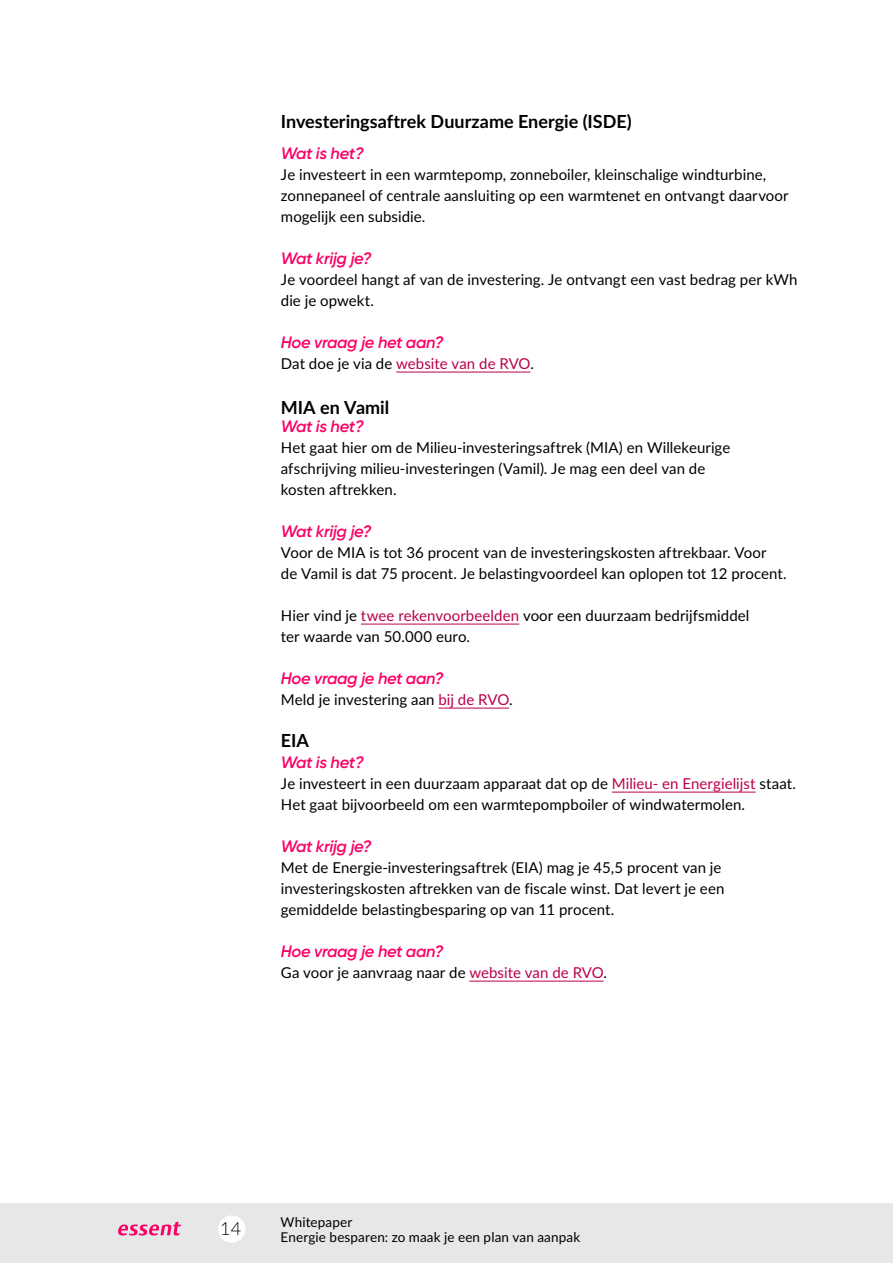
<style>
.page{position:relative;width:893px;height:1263px;background:#fff}
.page>*{position:absolute;margin:0;border:0;box-sizing:border-box;transform-origin:0 0}
.t1{font:700 18px "Lato";color:#000}
.t2{font:300 18px "Lato";color:#000}
.t3{font:italic 600 16.5px "Gilroy";letter-spacing:-.02em;color:#fb0066}
.t4{font:15px/21px "Lato";letter-spacing:.005em;color:#000}
.t5{font:15px "Lato";color:#ba004c}
.t6{font:13.5px/15px "Lato";letter-spacing:.01em;color:#000}
.s1{color:#000}
.s2{color:#ba004c}
</style>
<div class="page">
<div style="left:0;top:1204px;width:893px;height:59px;background:#e7e7e7"></div>
<div style="left:218px;top:1215px;width:27px;height:28px;background:#fff;border-radius:50%"></div>
<svg style="left:118px;top:1222px;width:63px;height:13px"></svg>
<hr style="left:396px;top:372px;width:134px;height:1px;background:#ba004c">
<hr style="left:361px;top:624px;width:158px;height:1px;background:#ba004c">
<hr style="left:438px;top:708px;width:71px;height:1px;background:#ba004c">
<hr style="left:612px;top:792px;width:144px;height:1px;background:#ba004c">
<hr style="left:469px;top:981px;width:135px;height:1px;background:#ba004c">
<p class="t1" style="left:281px;top:108px;width:352px">Investeringsaftrek Duurzame Energie (ISDE)</p>
<p class="t3" style="left:281px;top:143px;width:84px">Wat is het?</p>
<p class="t4" style="left:281px;top:163px;width:509px">Je investeert in een warmtepomp, zonneboiler, kleinschalige windturbine, zonnepaneel of centrale aansluiting op een warmtenet en ontvangt daarvoor mogelijk een subsidie.</p>
<p class="t3" style="left:281px;top:248px;width:92px">Wat krijg je?</p>
<p class="t4" style="left:281px;top:268px;width:518px">Je voordeel hangt af van de investering. Je ontvangt een vast bedrag per kWh die je opwekt.</p>
<p class="t3" style="left:281px;top:332px;width:164px">Hoe vraag je het aan?</p>
<p class="t5" style="left:281px;top:353px;width:255px"><span class="s1">Dat doe je via de</span> website van de RVO<span class="s1">.</span></p>
<p class="t1" style="left:281px;top:394px;width:110px">MIA en Vamil</p>
<p class="t3" style="left:281px;top:416px;width:84px">Wat is het?</p>
<p class="t4" style="left:281px;top:436px;width:451px">Het gaat hier om de Milieu-investeringsaftrek (MIA) en Willekeurige afschrijving milieu-investeringen (Vamil). Je mag een deel van de kosten aftrekken.</p>
<p class="t3" style="left:281px;top:521px;width:92px">Wat krijg je?</p>
<p class="t4" style="left:281px;top:541px;width:507px">Voor de MIA is tot 36 procent van de investeringskosten aftrekbaar. Voor de Vamil is dat 75 procent. Je belastingvoordeel kan oplopen tot 12 procent.</p>
<p class="t4" style="left:281px;top:604px;width:470px">Hier vind je <span class="s2">twee rekenvoorbeelden</span> voor een duurzaam bedrijfsmiddel ter waarde van 50.000 euro.</p>
<p class="t3" style="left:281px;top:668px;width:164px">Hoe vraag je het aan?</p>
<p class="t4" style="left:281px;top:688px;width:233px">Meld je investering aan <span class="s2">bij de RVO</span>.</p>
<p class="t1" style="left:281px;top:727px;width:30px">EIA</p>
<p class="t3" style="left:281px;top:752px;width:84px">Wat is het?</p>
<p class="t4" style="left:281px;top:772px;width:517px">Je investeert in een duurzaam apparaat dat op de <span class="s2">Milieu- en Energielijst</span> staat.<br>Het gaat bijvoorbeeld om een warmtepompboiler of windwatermolen.</p>
<p class="t3" style="left:281px;top:836px;width:92px">Wat krijg je?</p>
<p class="t4" style="left:281px;top:856px;width:445px">Met de Energie-investeringsaftrek (EIA) mag je 45,5 procent van je investeringskosten aftrekken van de fiscale winst. Dat levert je een gemiddelde belastingbesparing op van 11 procent.</p>
<p class="t3" style="left:281px;top:941px;width:164px">Hoe vraag je het aan?</p>
<p class="t4" style="left:281px;top:961px;width:328px">Ga voor je aanvraag naar de <span class="s2">website van de RVO</span>.</p>
<p class="t2" style="left:220px;top:1215px;width:22px">14</p>
<p class="t6" style="left:281px;top:1214px;width:301px">Whitepaper<br>Energie besparen: zo maak je een plan van aanpak</p>
</div>
